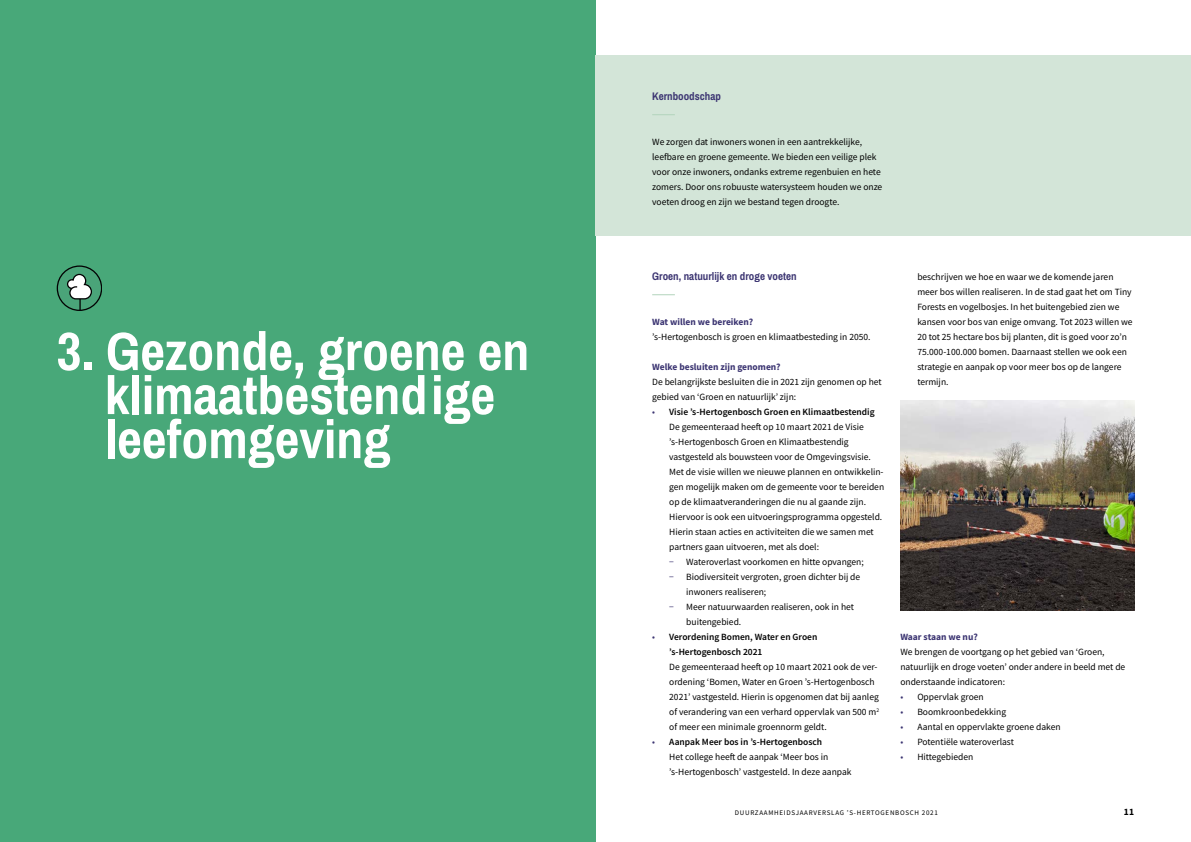
<style>
.page{position:relative;width:1191px;height:842px;background:#fff}
.page>*{position:absolute;margin:0;border:0;box-sizing:border-box;transform-origin:0 0}
.H2_-_Titel_hoofdstuk{font:54px/44px "Archivo Narrow";color:#fff}
.H3_-_Alineakop_-_Gro{font:11px "Archivo Narrow";color:#3c3572}
.P_-_Platte_tekst{font:9.5px/15px "Source Sans Pro";color:#000}
.H4_-_Tussenkopje{font:700 9.5px "Source Sans Pro";color:#3c3572}
.t1{font:9.5px "Source Sans Pro";color:#3c3572}
.t2{font:700 9.5px "Source Sans Pro";color:#000}
.t3{font:7px "Source Sans Pro";letter-spacing:.1em;color:#000}
.s1{color:#3c3572}
.s2{font-weight:600}
</style>
<div class="page">
<div style="left:0;top:0;width:595px;height:842px;background:#48a879"></div>
<div style="left:595px;top:55px;width:596px;height:180px;background:#d3e5d8"></div>
<svg style="left:652px;top:294px;width:23px;height:1px"></svg>
<svg style="left:652px;top:114px;width:23px;height:1px"></svg>
<img style="left:900px;top:400px;width:234px;height:210px">
<svg style="left:57px;top:265px;width:45px;height:46px"></svg>
<svg style="left:66px;top:273px;width:27px;height:37px"></svg>
<h2 class="H2_-_Titel_hoofdstuk" style="left:105px;top:328px;width:426px;text-indent:-48px">3. Gezonde, groene en klimaatbestendige leefomgeving</h2>
<h3 class="H3_-_Alineakop_-_Gro" style="left:652px;top:88px;width:70px">Kernboodschap</h3>
<p class="P_-_Platte_tekst" style="left:652px;top:134px;width:232px">We zorgen dat inwoners wonen in een aantrekkelijke, leefbare en groene gemeente. We bieden een veilige plek voor onze inwoners, ondanks extreme regenbuien en hete zomers. Door ons robuuste watersysteem houden we onze voeten droog en zijn we bestand tegen droogte.</p>
<h3 class="H3_-_Alineakop_-_Gro" style="left:652px;top:268px;width:146px">Groen, natuurlijk en droge voeten</h3>
<h4 class="H4_-_Tussenkopje" style="left:652px;top:315px;width:102px">Wat willen we bereiken?</h4>
<p class="P_-_Platte_tekst" style="left:652px;top:329px;width:220px">’s-Hertogenbosch is groen en klimaatbesteding in 2050.</p>
<h4 class="H4_-_Tussenkopje" style="left:652px;top:360px;width:130px">Welke besluiten zijn genomen?</h4>
<p class="P_-_Platte_tekst" style="left:652px;top:374px;width:231px">De belangrijkste besluiten die in 2021 zijn genomen op het gebied van ‘Groen en natuurlijk’ zijn:</p>
<p class="P_-_Platte_tekst" style="left:669px;top:404px;width:216px;text-indent:-17px"><span class="s1">•</span> <span class="s2">Visie ’s-Hertogenbosch Groen en Klimaatbestendig </span>De gemeenteraad heeft op 10 maart 2021 de Visie ’s-Hertogenbosch Groen en Klimaatbestendig vastgesteld als bouwsteen voor de Omgevingsvisie.<br>Met de visie willen we nieuwe plannen en ontwikkelin&shy;gen mogelijk maken om de gemeente voor te bereiden op de klimaatveranderingen die nu al gaande zijn.<br>Hiervoor is ook een uitvoeringsprogramma opgesteld.<br>Hierin staan acties en activiteiten die we samen met partners gaan uitvoeren, met als doel:</p>
<p class="t1" style="left:669px;top:556px;width:6px">−</p>
<p class="P_-_Platte_tekst" style="left:686px;top:554px;width:179px">Wateroverlast voorkomen en hitte opvangen;</p>
<p class="t1" style="left:669px;top:571px;width:6px">−</p>
<p class="P_-_Platte_tekst" style="left:686px;top:569px;width:176px">Biodiversiteit vergroten, groen dichter bij de inwoners realiseren;</p>
<p class="t1" style="left:669px;top:601px;width:6px">−</p>
<p class="P_-_Platte_tekst" style="left:686px;top:599px;width:169px">Meer natuurwaarden realiseren, ook in het buitengebied.</p>
<p class="P_-_Platte_tekst" style="left:669px;top:629px;width:211px;text-indent:-17px"><span class="s1">•</span> <span class="s2">Verordening Bomen, Water en Groen ’s-Hertogenbosch 2021<br></span>De gemeenteraad heeft op 10 maart 2021 ook de ver&shy;ordening ‘Bomen, Water en Groen ’s-Hertogenbosch 2021’ vastgesteld. Hierin is opgenomen dat bij aanleg of verandering van een verhard oppervlak van 500 m<sup>2 </sup>of meer een minimale groennorm geldt.</p>
<p class="P_-_Platte_tekst" style="left:669px;top:734px;width:184px;text-indent:-17px"><span class="s1">•</span> <span class="s2">Aanpak Meer bos in ’s-Hertogenbosch<br></span>Het college heeft de aanpak ‘Meer bos in ’s-Hertogenbosch’ vastgesteld. In deze aanpak</p>
<p class="P_-_Platte_tekst" style="left:917px;top:269px;width:217px">beschrijven we hoe en waar we de komende jaren meer bos willen realiseren. In de stad gaat het om Tiny Forests en vogelbosjes. In het buitengebied zien we kansen voor bos van enige omvang. Tot 2023 willen we 20 tot 25 hectare bos bij planten, dit is goed voor zo’n 75.000-100.000 bomen. Daarnaast stellen we ook een strategie en aanpak op voor meer bos op de langere termijn.</p>
<h4 class="H4_-_Tussenkopje" style="left:900px;top:630px;width:79px">Waar staan we nu?</h4>
<p class="P_-_Platte_tekst" style="left:900px;top:644px;width:226px">We brengen de voortgang op het gebied van ‘Groen, natuurlijk en droge voeten’ onder andere in beeld met de onderstaande indicatoren:</p>
<p class="P_-_Platte_tekst" style="left:900px;top:689px;width:85px"><span class="s1">•</span> Oppervlak groen</p>
<p class="P_-_Platte_tekst" style="left:900px;top:704px;width:107px"><span class="s1">•</span> Boomkroonbedekking</p>
<p class="P_-_Platte_tekst" style="left:900px;top:719px;width:162px"><span class="s1">•</span> Aantal en oppervlakte groene daken</p>
<p class="P_-_Platte_tekst" style="left:900px;top:734px;width:115px"><span class="s1">•</span> Potentiële wateroverlast</p>
<p class="P_-_Platte_tekst" style="left:900px;top:749px;width:75px"><span class="s1">•</span> Hittegebieden</p>
<p class="t3" style="left:735px;top:808px;width:204px">DUURZAAMHEIDSJAARVERSLAG ’S-HERTOGENBOSCH 2021</p>
<p class="t2" style="left:1123px;top:805px;width:12px">11</p>
</div>
